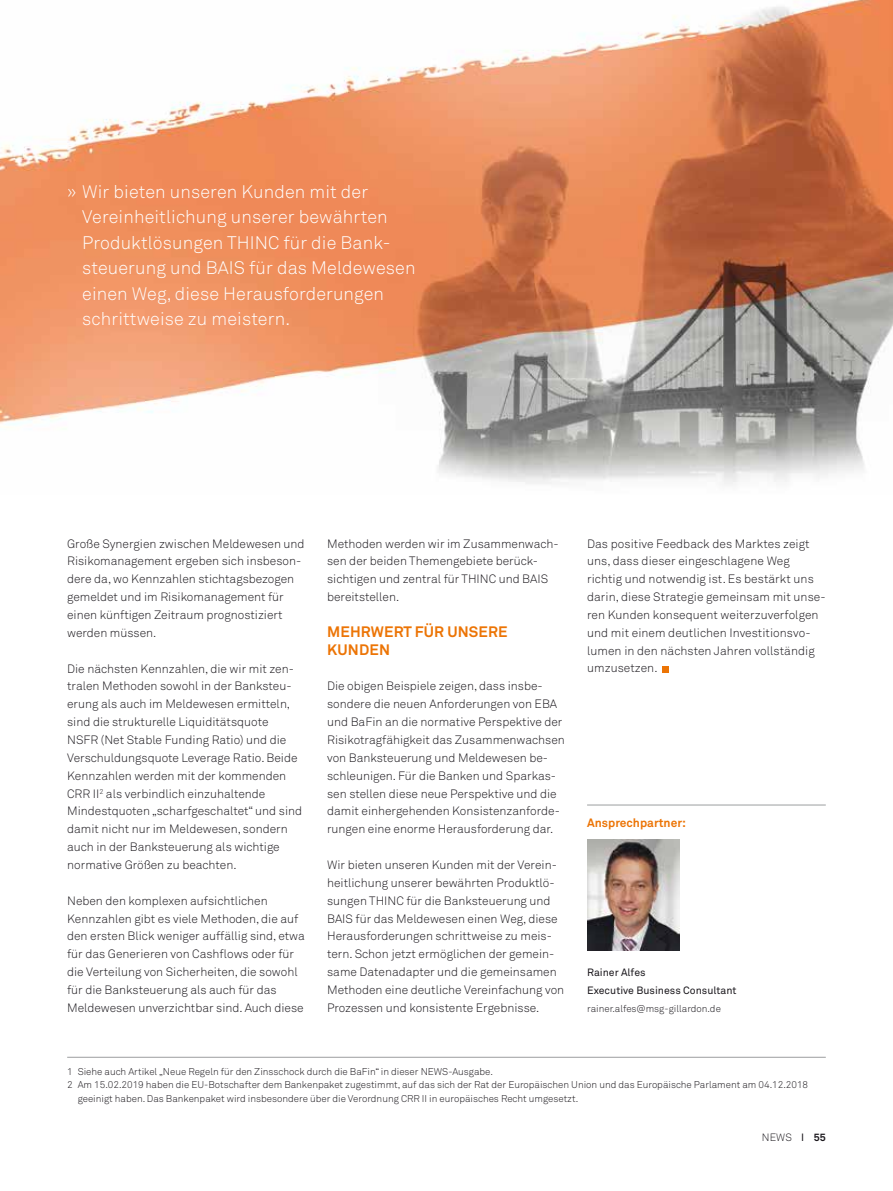
<style>
.page{position:relative;width:893px;height:1191px;background:#fff}
.page>*{position:absolute;margin:0;border:0;box-sizing:border-box;transform-origin:0 0}
.t1{font:300 18px/25.5px "Akkurat Std";letter-spacing:.005em;color:#fff}
.t2{font:700 15px/17.9px "Akkurat Std";letter-spacing:.01em;color:#ec7405}
.t3{font:300 12px/17.9px "Akkurat Std";color:#1a171c}
.t4{font:700 12px "Akkurat Std";color:#ec7405}
.t5{font:10.5px/17.9px "Akkurat Std";color:#1a171c}
.t6{font:300 10.5px "Akkurat Std";color:#1a171c}
.t7{font:300 9.75px "Akkurat Std";color:#1a171c}
.s1{font-weight:400}
.s2{font-weight:700}
</style>
<div class="page">
<img style="left:0;top:0;width:893px;height:485px">
<svg style="left:662px;top:666px;width:6px;height:6px"></svg>
<hr style="left:67px;top:1057px;width:759px;height:1px;background:#9c9e9f">
<img style="left:587px;top:840px;width:92px;height:110px">
<hr style="left:587px;top:804px;width:239px;height:1px;background:#9c9e9f">
<h1 class="t1" style="left:82px;top:179px;width:335px;text-indent:-15px">» Wir bieten unseren Kunden mit der Vereinheitlichung unserer bewährten Produktlösungen THINC für die Bank&shy;steuerung und BAIS für das Meldewesen einen Weg, diese Herausforderungen schrittweise zu meistern.</h1>
<p class="t3" style="left:67px;top:534px;width:239px">Große Synergien zwischen Meldewesen und Risikomanagement ergeben sich insbeson&shy;dere da, wo Kennzahlen stichtagsbezogen gemeldet und im Risikomanagement für einen künftigen Zeitraum prognostiziert werden müssen.</p>
<p class="t3" style="left:67px;top:659px;width:236px">Die nächsten Kennzahlen, die wir mit zen&shy;tralen Methoden sowohl in der Banksteu&shy;erung als auch im Meldewesen ermitteln, sind die strukturelle Liquiditätsquote NSFR (Net Stable Funding Ratio) und die Verschuldungsquote Leverage Ratio. Beide Kennzahlen werden mit der kommenden CRR II<sup>2</sup> als verbindlich einzuhaltende Mindestquoten „scharfgeschaltet“ und sind damit nicht nur im Meldewesen, sondern auch in der Banksteuerung als wichtige normative Größen zu beachten.</p>
<p class="t3" style="left:67px;top:891px;width:239px">Neben den komplexen aufsichtlichen Kennzahlen gibt es viele Methoden, die auf den ersten Blick weniger auffällig sind, etwa für das Generieren von Cashflows oder für die Verteilung von Sicherheiten, die sowohl für die Banksteuerung als auch für das Meldewesen unverzichtbar sind. Auch diese</p>
<p class="t3" style="left:327px;top:534px;width:233px">Methoden werden wir im Zusammenwach&shy;sen der beiden Themengebiete berück&shy;sichtigen und zentral für THINC und BAIS bereitstellen.</p>
<p class="t2" style="left:327px;top:622px;width:182px">MEHRWERT FÜR UNSERE<br>KUNDEN</p>
<p class="t3" style="left:327px;top:677px;width:239px">Die obigen Beispiele zeigen, dass insbe&shy;sondere die neuen Anforderungen von EBA und BaFin an die normative Perspektive der Risikotragfähigkeit das Zusammenwachsen von Banksteuerung und Meldewesen be&shy;schleunigen. Für die Banken und Sparkas&shy;sen stellen diese neue Perspektive und die damit einhergehenden Konsistenzanforde&shy;rungen eine enorme Herausforderung dar.</p>
<p class="t3" style="left:327px;top:856px;width:239px">Wir bieten unseren Kunden mit der Verein&shy;heitlichung unserer bewährten Produktlö&shy;sungen THINC für die Banksteuerung und BAIS für das Meldewesen einen Weg, diese Herausforderungen schrittweise zu meis&shy;tern. Schon jetzt ermöglichen der gemein&shy;same Datenadapter und die gemeinsamen Methoden eine deutliche Vereinfachung von Prozessen und konsistente Ergebnisse.</p>
<p class="t3" style="left:587px;top:534px;width:240px">Das positive Feedback des Marktes zeigt uns, dass dieser eingeschlagene Weg richtig und notwendig ist. Es bestärkt uns darin, diese Strategie gemeinsam mit unse&shy;ren Kunden konsequent weiterzuverfolgen und mit einem deutlichen Investitionsvo&shy;lumen in den nächsten Jahren vollständig umzusetzen.</p>
<p class="t4" style="left:587px;top:815px;width:100px">Ansprechpartner:</p>
<p class="t5" style="left:587px;top:963px;width:151px">Rainer Alfes<br>Executive Business Consultant</p>
<p class="t7" style="left:587px;top:1002px;width:135px">rainer.alfes@msg-gillardon.de</p>
<p class="t7" style="left:67px;top:1065px;width:427px">1 Siehe auch Artikel „Neue Regeln für den Zinsschock durch die BaFin“ in dieser NEWS-Ausgabe.</p>
<p class="t7" style="left:67px;top:1079px;width:742px">2 Am 15.02.2019 haben die EU-Botschafter dem Bankenpaket zugestimmt, auf das sich der Rat der Europäischen Union und das Europäische Parlament am 04.12.2018</p>
<p class="t7" style="left:78px;top:1092px;width:502px">geeinigt haben. Das Bankenpaket wird insbesondere über die Verordnung CRR II in europäisches Recht umgesetzt.</p>
<p class="t6" style="left:762px;top:1131px;width:65px">NEWS <span class="s1">I</span> <span class="s2">55</span></p>
</div>
